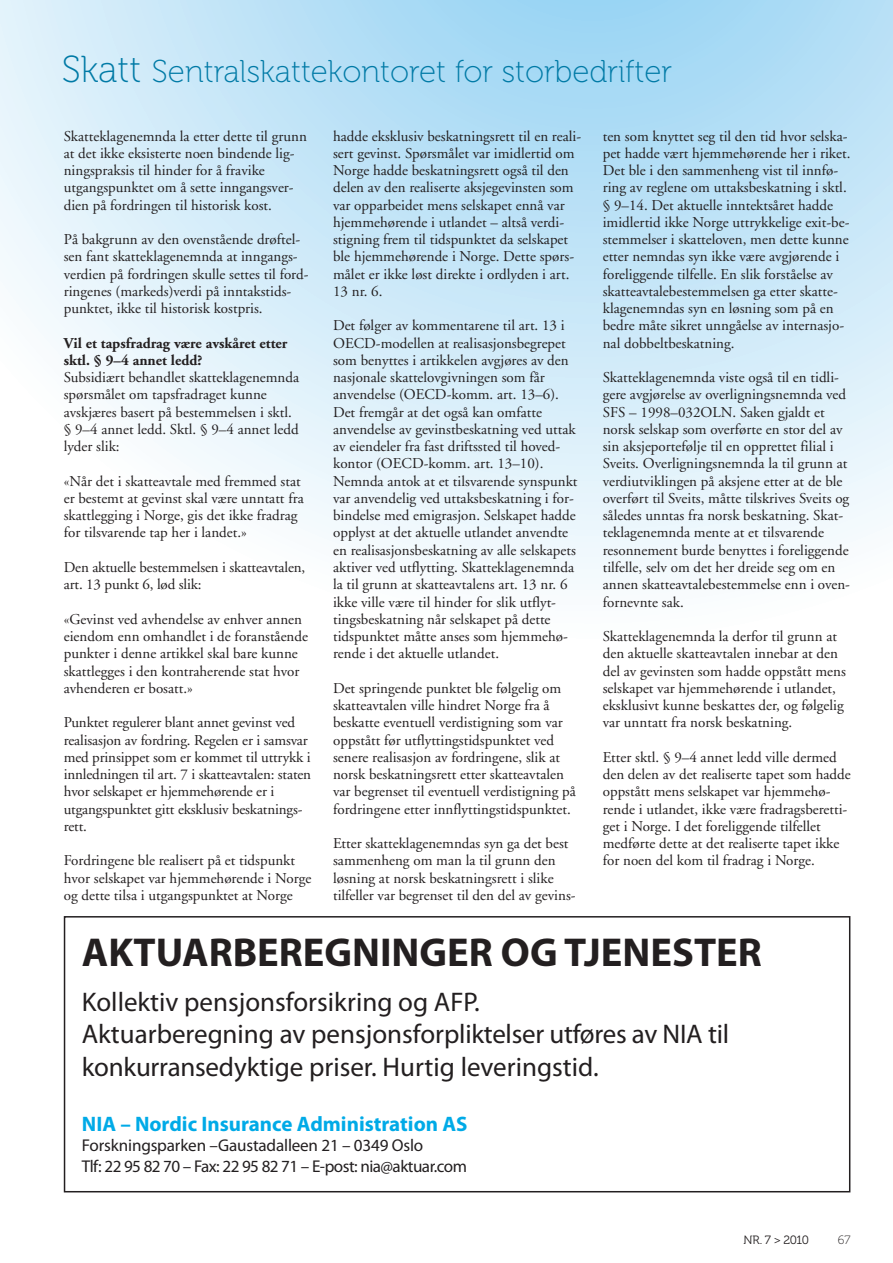
<style>
.page{position:relative;width:893px;height:1263px;background:#fff}
.page>*{position:absolute;margin:0;border:0;box-sizing:border-box;transform-origin:0 0}
.t1{font:700 40.5px "Myriad Pro";color:#231f20}
.t2{font:31.5px "Museo 100";color:#007aa6}
.t3{font:27px/32.4px "Myriad Pro";color:#231f20}
.t4{font:700 21px "Myriad Pro";color:#00aae7}
.t5{font:17.1px/20.5px "Myriad Pro";letter-spacing:-.01em;color:#231f20}
.t6{font:15px/17.2px "Adobe Garamond";color:#231f20}
.t7{font:700 15px/17.2px "Adobe Garamond";color:#231f20}
.t8{font:12px "Museo 300";letter-spacing:-.04em;color:#231f20}
.t9{font:12px "Museo 100";color:#231f20}
.s1{font-size:37.5px}
</style>
<div class="page">
<svg style="left:0;top:0;width:893px;height:584px"></svg>
<div style="left:64px;top:916px;width:786px;height:276px;border:2px solid #231f20"></div>
<h2 class="t2" style="left:62px;top:54px;width:612px"><span class="s1">Skatt</span> Sentralskattekontoret for storbedrifter</h2>
<p class="t6" style="left:64px;top:128px;width:245px">Skatteklagenemnda la etter dette til grunn at det ikke eksisterte noen bindende lig&shy;ningspraksis til hinder for å fravike utgangspunktet om å sette inngangsver&shy;dien på fordringen til historisk kost.</p>
<p class="t6" style="left:64px;top:231px;width:245px">På bakgrunn av den ovenstående drøftel&shy;sen fant skatteklagenemnda at inngangs&shy;verdien på fordringen skulle settes til ford&shy;ringenes (markeds)verdi på inntakstids&shy;punktet, ikke til historisk kostpris.</p>
<p class="t7" style="left:64px;top:335px;width:225px">Vil et tapsfradrag være avskåret etter sktl. § 9–4 annet ledd?</p>
<p class="t6" style="left:64px;top:369px;width:237px">Subsidiært behandlet skatteklagenemnda spørsmålet om tapsfradraget kunne avskjæres basert på bestemmelsen i sktl. § 9–4 annet ledd. Sktl. § 9–4 annet ledd lyder slik:</p>
<p class="t6" style="left:64px;top:473px;width:241px">«Når det i skatteavtale med fremmed stat er bestemt at gevinst skal være unntatt fra skattlegging i Norge, gis det ikke fradrag for tilsvarende tap her i landet.»</p>
<p class="t6" style="left:64px;top:559px;width:243px">Den aktuelle bestemmelsen i skatteavtalen, art. 13 punkt 6, lød slik:</p>
<p class="t6" style="left:64px;top:611px;width:246px">«Gevinst ved avhendelse av enhver annen eiendom enn omhandlet i de foranstående punkter i denne artikkel skal bare kunne skattlegges i den kontraherende stat hvor avhenderen er bosatt.»</p>
<p class="t6" style="left:64px;top:714px;width:249px">Punktet regulerer blant annet gevinst ved realisasjon av fordring. Regelen er i samsvar med prinsippet som er kommet til uttrykk i innledningen til art. 7 i skatteavtalen: staten hvor selskapet er hjemmehørende er i utgangspunktet gitt eksklusiv beskatnings&shy;rett.</p>
<p class="t6" style="left:64px;top:852px;width:249px">Fordringene ble realisert på et tidspunkt hvor selskapet var hjemmehørende i Norge og dette tilsa i utgangspunktet at Norge</p>
<p class="t6" style="left:333px;top:128px;width:249px">hadde eksklusiv beskatningsrett til en reali&shy;sert gevinst. Spørsmålet var imidlertid om Norge hadde beskatningsrett også til den delen av den realiserte aksjegevinsten som var opparbeidet mens selskapet ennå var hjemmehørende i utlandet – altså verdi&shy;stigning frem til tidspunktet da selskapet ble hjemmehørende i Norge. Dette spørs&shy;målet er ikke løst direkte i ordlyden i art.<br>13 nr. 6.</p>
<p class="t6" style="left:333px;top:317px;width:246px">Det følger av kommentarene til art. 13 i OECD-modellen at realisasjonsbegrepet som benyttes i artikkelen avgjøres av den nasjonale skattelovgivningen som får anvendelse (OECD-komm. art. 13–6).<br>Det fremgår at det også kan omfatte anvendelse av gevinstbeskatning ved uttak av eiendeler fra fast driftssted til hoved&shy;kontor (OECD-komm. art. 13–10).<br>Nemnda antok at et tilsvarende synspunkt var anvendelig ved uttaksbeskatning i for&shy;bindelse med emigrasjon. Selskapet hadde opplyst at det aktuelle utlandet anvendte en realisasjonsbeskatning av alle selskapets aktiver ved utflytting. Skatteklagenemnda la til grunn at skatteavtalens art. 13 nr. 6 ikke ville være til hinder for slik utflyt&shy;tingsbeskatning når selskapet på dette tidspunktet måtte anses som hjemmehø&shy;rende i det aktuelle utlandet.</p>
<p class="t6" style="left:333px;top:680px;width:244px">Det springende punktet ble følgelig om skatteavtalen ville hindret Norge fra å beskatte eventuell verdistigning som var oppstått før utflyttingstidspunktet ved senere realisasjon av fordringene, slik at norsk beskatningsrett etter skatteavtalen var begrenset til eventuell verdistigning på fordringene etter innflyttingstidspunktet.</p>
<p class="t6" style="left:333px;top:835px;width:243px">Etter skatteklagenemndas syn ga det best sammenheng om man la til grunn den løsning at norsk beskatningsrett i slike tilfeller var begrenset til den del av gevins-</p>
<p class="t6" style="left:603px;top:128px;width:249px">ten som knyttet seg til den tid hvor selska&shy;pet hadde vært hjemmehørende her i riket.<br>Det ble i den sammenheng vist til innfø&shy;ring av reglene om uttaksbeskatning i sktl. § 9–14. Det aktuelle inntektsåret hadde imidlertid ikke Norge uttrykkelige exit-be&shy;stemmelser i skatteloven, men dette kunne etter nemndas syn ikke være avgjørende i foreliggende tilfelle. En slik forståelse av skatteavtalebestemmelsen ga etter skatte&shy;klagenemndas syn en løsning som på en bedre måte sikret unngåelse av internasjo&shy;nal dobbeltbeskatning.</p>
<p class="t6" style="left:603px;top:369px;width:249px">Skatteklagenemnda viste også til en tidli&shy;gere avgjørelse av overligningsnemnda ved SFS – 1998–032OLN. Saken gjaldt et norsk selskap som overførte en stor del av sin aksjeportefølje til en opprettet filial i Sveits. Overligningsnemnda la til grunn at verdiutviklingen på aksjene etter at de ble overført til Sveits, måtte tilskrives Sveits og således unntas fra norsk beskatning. Skat&shy;teklagenemnda mente at et tilsvarende resonnement burde benyttes i foreliggende tilfelle, selv om det her dreide seg om en annen skatteavtalebestemmelse enn i oven&shy;fornevnte sak.</p>
<p class="t6" style="left:603px;top:628px;width:245px">Skatteklagenemnda la derfor til grunn at den aktuelle skatteavtalen innebar at den del av gevinsten som hadde oppstått mens selskapet var hjemmehørende i utlandet, eksklusivt kunne beskattes der, og følgelig var unntatt fra norsk beskatning.</p>
<p class="t6" style="left:603px;top:749px;width:250px">Etter sktl. § 9–4 annet ledd ville dermed den delen av det realiserte tapet som hadde oppstått mens selskapet var hjemmehø&shy;rende i utlandet, ikke være fradragsberetti&shy;get i Norge. I det foreliggende tilfellet medførte dette at det realiserte tapet ikke for noen del kom til fradrag i Norge.</p>
<h1 class="t1" style="left:82px;top:925px;width:681px">AKTUARBEREGNINGER OG TJENESTER</h1>
<h3 class="t3" style="left:82px;top:985px;width:649px">Kollektiv pensjonsforsikring og AFP.<br>Aktuarberegning av pensjonsforpliktelser utføres av NIA til konkurransedyktige priser. Hurtig leveringstid.</h3>
<h3 class="t4" style="left:82px;top:1110px;width:387px">NIA – Nordic Insurance Administration AS</h3>
<p class="t5" style="left:82px;top:1135px;width:387px">Forskningsparken –Gaustadalleen 21 – 0349 Oslo<br>Tlf: 22 95 82 70 – Fax: 22 95 82 71 – E-post: nia@aktuar.com</p>
<p class="t8" style="left:743px;top:1233px;width:67px">NR. 7 &gt; 2010</p>
<p class="t9" style="left:838px;top:1233px;width:14px">67</p>
</div>
